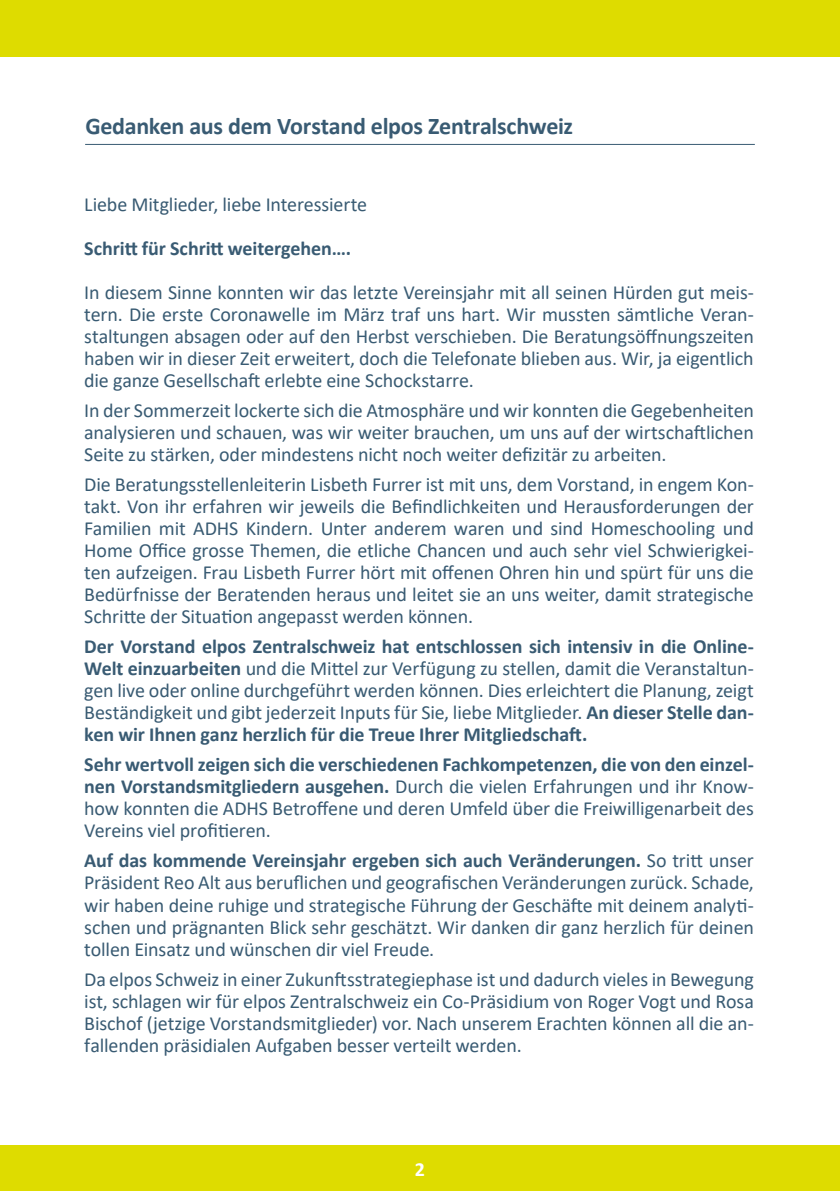
<style>
.page{position:relative;width:840px;height:1191px;background:#fff}
.page>*{position:absolute;margin:0;border:0;box-sizing:border-box;transform-origin:0 0}
.t1{font:700 24px "Calibri";letter-spacing:-.01em;color:#395b73}
.t2{font:20px/22px "Calibri";letter-spacing:-.01em;color:#395b73;text-align:justify}
.t3{font:700 20px "Calibri";letter-spacing:-.005em;color:#395b73}
.t4{font:700 20px "Calibri";color:#fff}
.s1{font-weight:700}
</style>
<div class="page">
<div style="left:0;top:0;width:839px;height:57px;background:#dedc00"></div>
<div style="left:0;top:1145px;width:839px;height:46px;background:#dedc00"></div>
<hr style="left:85px;top:144px;width:669px;height:1px;background:#395b73">
<p class="t1" style="left:85px;top:109px;width:489px">Gedanken aus dem Vorstand elpos Zentralschweiz</p>
<p class="t2" style="left:84px;top:193px;width:284px">Liebe Mitglieder, liebe Interessierte</p>
<p class="t3" style="left:84px;top:234px;width:268px">Schritt für Schritt weitergehen….</p>
<p class="t2" style="left:84px;top:281px;width:670px">In diesem Sinne konnten wir das letzte Vereinsjahr mit all seinen Hürden gut meis&shy;tern. Die erste Coronawelle im März traf uns hart. Wir mussten sämtliche Veran&shy;staltungen absagen oder auf den Herbst verschieben. Die Beratungsöffnungszeiten haben wir in dieser Zeit erweitert, doch die Telefonate blieben aus. Wir, ja eigentlich die ganze Gesellschaft erlebte eine Schockstarre.</p>
<p class="t2" style="left:84px;top:399px;width:671px">In der Sommerzeit lockerte sich die Atmosphäre und wir konnten die Gegebenheiten analysieren und schauen, was wir weiter brauchen, um uns auf der wirtschaftlichen Seite zu stärken, oder mindestens nicht noch weiter defizitär zu arbeiten.</p>
<p class="t2" style="left:84px;top:473px;width:670px">Die Beratungsstellenleiterin Lisbeth Furrer ist mit uns, dem Vorstand, in engem Kon&shy;takt. Von ihr erfahren wir jeweils die Befindlichkeiten und Herausforderungen der Familien mit ADHS Kindern. Unter anderem waren und sind Homeschooling und Home Office grosse Themen, die etliche Chancen und auch sehr viel Schwierigkei&shy;ten aufzeigen. Frau Lisbeth Furrer hört mit offenen Ohren hin und spürt für uns die Bedürfnisse der Beratenden heraus und leitet sie an uns weiter, damit strategische Schritte der Situation angepasst werden können.</p>
<p class="t2" style="left:84px;top:635px;width:670px"><span class="s1">Der Vorstand elpos Zentralschweiz hat entschlossen sich intensiv in die Online-Welt einzuarbeiten</span> und die Mittel zur Verfügung zu stellen, damit die Veranstaltun&shy;gen live oder online durchgeführt werden können. Dies erleichtert die Planung, zeigt Beständigkeit und gibt jederzeit Inputs für Sie, liebe Mitglieder. <span class="s1">An dieser Stelle dan&shy;ken wir Ihnen ganz herzlich für die Treue Ihrer Mitgliedschaft.</span></p>
<p class="t2" style="left:84px;top:753px;width:670px"><span class="s1">Sehr wertvoll zeigen sich die verschiedenen Fachkompetenzen, die von den einzel&shy;nen Vorstandsmitgliedern ausgehen.</span> Durch die vielen Erfahrungen und ihr Know&shy;how konnten die ADHS Betroffene und deren Umfeld über die Freiwilligenarbeit des Vereins viel profitieren.</p>
<p class="t2" style="left:84px;top:849px;width:670px"><span class="s1">Auf das kommende Vereinsjahr ergeben sich auch Veränderungen.</span> So tritt unser Präsident Reo Alt aus beruflichen und geografischen Veränderungen zurück. Schade, wir haben deine ruhige und strategische Führung der Geschäfte mit deinem analyti&shy;schen und prägnanten Blick sehr geschätzt. Wir danken dir ganz herzlich für deinen tollen Einsatz und wünschen dir viel Freude.</p>
<p class="t2" style="left:84px;top:967px;width:670px">Da elpos Schweiz in einer Zukunftsstrategiephase ist und dadurch vieles in Bewegung ist, schlagen wir für elpos Zentralschweiz ein Co-Präsidium von Roger Vogt und Rosa Bischof (jetzige Vorstandsmitglieder) vor. Nach unserem Erachten können all die an&shy;fallenden präsidialen Aufgaben besser verteilt werden.</p>
<p class="t4" style="left:414px;top:1155px;width:12px">2</p>
</div>
